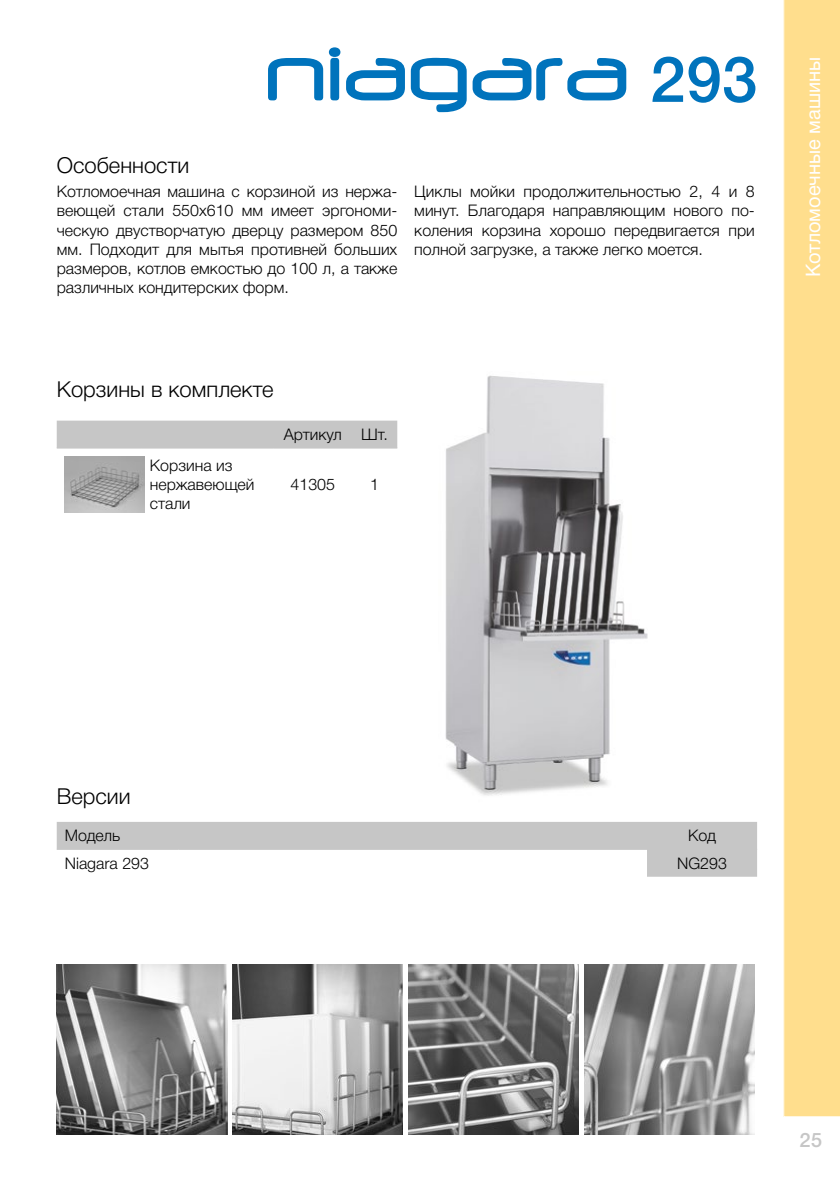
<style>
.page{position:relative;width:840px;height:1191px;background:#fff}
.page>*{position:absolute;margin:0;border:0;box-sizing:border-box;transform-origin:0 0}
.t1{font:500 64px "Helvetica Neue Cyr";color:#0073bc}
.t2{font:300 22px "Helvetica Neue Cyr";color:#000}
.t3{font:20px "Helvetica Neue Cyr";color:#fff}
.t4{font:500 20px "Helvetica Neue Cyr";color:#c6c6c6}
.t5{font:300 16px/19.2px "Helvetica Neue Cyr";color:#000;text-align:justify}
</style>
<div class="page">
<img style="left:445px;top:375px;width:203px;height:421px">
<div style="left:783px;top:0;width:56px;height:1117px;background:#ffde8d"></div>
<svg style="left:268px;top:58px;width:55px;height:42px"></svg>
<svg style="left:329px;top:47px;width:11px;height:53px"></svg>
<svg style="left:346px;top:58px;width:120px;height:54px"></svg>
<svg style="left:472px;top:58px;width:154px;height:42px"></svg>
<svg style="left:57px;top:822px;width:699px;height:54px"></svg>
<hr style="left:57px;top:848px;width:122px;height:1px;background:#c6c6c6">
<hr style="left:179px;top:848px;width:467px;height:1px;background:#c6c6c6">
<hr style="left:646px;top:848px;width:110px;height:1px;background:#c6c6c6">
<img style="left:57px;top:964px;width:170px;height:170px">
<img style="left:232px;top:964px;width:171px;height:170px">
<img style="left:408px;top:964px;width:170px;height:170px">
<img style="left:584px;top:964px;width:170px;height:170px">
<div style="left:57px;top:420px;width:340px;height:27px;background:#c6c6c6"></div>
<hr style="left:57px;top:447px;width:85px;height:1px;background:#c6c6c6">
<hr style="left:142px;top:447px;width:132px;height:1px;background:#c6c6c6">
<hr style="left:274px;top:447px;width:77px;height:1px;background:#c6c6c6">
<hr style="left:351px;top:447px;width:46px;height:1px;background:#c6c6c6">
<img style="left:65px;top:456px;width:79px;height:57px">
<h2 class="t2" style="left:57px;top:153px;width:134px">Особенности</h2>
<h1 class="t1" style="left:650px;top:44px;width:108px">293</h1>
<p class="t5" style="left:57px;top:182px;width:342px">Котломоечная машина c корзиной из нержа&shy;веющей стали 550x610 мм имеет эргономи&shy;ческую двустворчатую дверцу размером 850 мм. Подходит для мытья противней больших размеров, котлов емкостью до 100 л, а также различных кондитерских форм.</p>
<p class="t5" style="left:414px;top:182px;width:342px">Циклы мойки продолжительностью 2, 4 и 8 минут. Благодаря направляющим нового по&shy;коления корзина хорошо передвигается при полной загрузке, а также легко моется.</p>
<h2 class="t2" style="left:57px;top:377px;width:218px">Корзины в комплекте</h2>
<p class="t5" style="left:150px;top:456px;width:106px;text-align:left">Корзина из нержавеющей стали</p>
<p class="t5" style="left:284px;top:425px;width:105px">Артикул Шт.</p>
<p class="t5" style="left:290px;top:475px;width:46px">41305</p>
<p class="t5" style="left:370px;top:475px;width:10px">1</p>
<p class="t3" style="left:801px;top:277px;width:222px;rotate:-90deg">Котломоечные машины</p>
<h2 class="t2" style="left:57px;top:784px;width:75px">Версии</h2>
<p class="t5" style="left:65px;top:826px;width:57px">Модель</p>
<p class="t5" style="left:687px;top:826px;width:29px">Код</p>
<p class="t5" style="left:65px;top:853px;width:86px">Niagara 293</p>
<p class="t5" style="left:676px;top:853px;width:51px">NG293</p>
<p class="t4" style="left:799px;top:1129px;width:24px">25</p>
</div>
